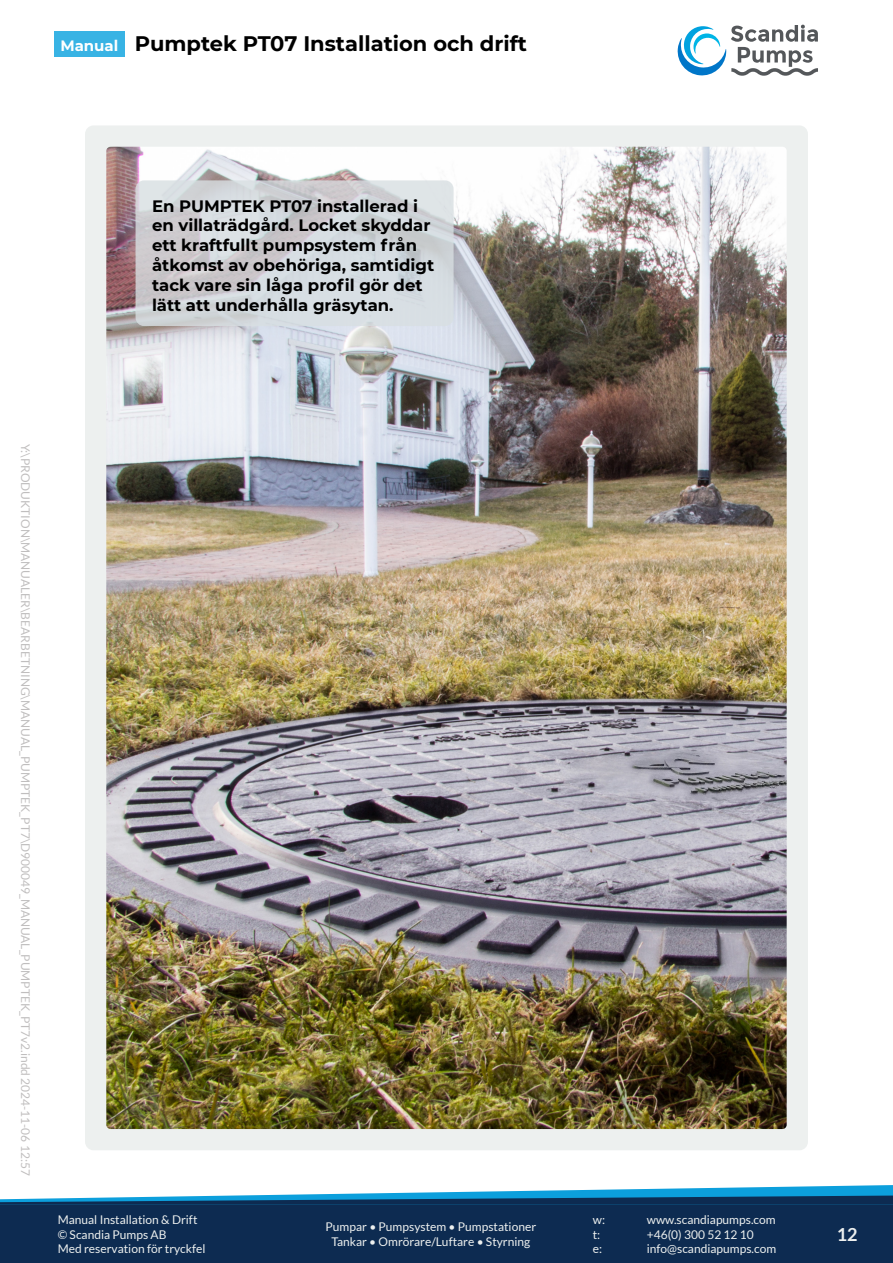
<style>
.page{position:relative;width:893px;height:1263px;background:#fff}
.page>*{position:absolute;margin:0;border:0;box-sizing:border-box;transform-origin:0 0}
.t1{font:700 21px "Montserrat";color:#000}
.t2{font:700 18px "Lato";color:#edf0ef}
.t3{font:700 16.5px/19.8px "Montserrat";color:#000}
.t4{font:700 15px "Montserrat";color:#fff}
.t5{font:12px/14.4px "Lato";color:#edf0ef}
.t6{font:12px "Lato";color:#c0bebe}
</style>
<div class="page">
<svg style="left:677px;top:25px;width:141px;height:51px"></svg>
<div style="left:0;top:1203px;width:893px;height:60px;background:#0d2b51"></div>
<svg style="left:0;top:1185px;width:893px;height:20px"></svg>
<div style="left:54px;top:32px;width:71px;height:25px;background:#38b3e4"></div>
<div style="left:85px;top:125px;width:723px;height:1025px;background:#edf0ef;border-radius:9px"></div>
<img style="left:106px;top:147px;width:681px;height:982px">
<svg style="left:136px;top:180px;width:318px;height:146px;background:#d1d5d9"></svg>
<p class="t4" style="left:60px;top:35px;width:60px">Manual</p>
<h1 class="t1" style="left:135px;top:29px;width:394px">Pumptek PT07 Installation och drift</h1>
<p class="t3" style="left:152px;top:195px;width:284px">En PUMPTEK PT07 installerad i en villaträdgård. Locket skyddar ett kraftfullt pumpsystem från åtkomst av obehöriga, samtidigt tack vare sin låga profil gör det lätt att underhålla gräsytan.</p>
<p class="t6" style="left:32px;top:444px;width:733px;rotate:90deg">Y:\PRODUKTION\MANUALER\BEARBETNING\MANUAL_PUMPTEK_PT7\D900049_MANUAL_PUMPTEK_PT7v2.indd 2024-11-06 12:57</p>
<p class="t5" style="left:58px;top:1213px;width:149px">Manual Installation &amp; Drift © Scandia Pumps AB<br>Med reservation för tryckfel</p>
<p class="t5" style="left:326px;top:1220px;width:212px;text-align:center">Pumpar • Pumpsystem • Pumpstationer<br>Tankar • Omrörare/Luftare • Styrning</p>
<p class="t5" style="left:593px;top:1213px;width:14px">w:</p>
<p class="t5" style="left:647px;top:1213px;width:130px">www.scandiapumps.com</p>
<p class="t5" style="left:593px;top:1227px;width:9px">t:</p>
<p class="t5" style="left:647px;top:1227px;width:108px">+46(0) 300 52 12 10</p>
<p class="t5" style="left:593px;top:1241px;width:11px">e:</p>
<p class="t5" style="left:647px;top:1241px;width:131px">info@scandiapumps.com</p>
<h2 class="t2" style="left:837px;top:1224px;width:22px">12</h2>
</div>
